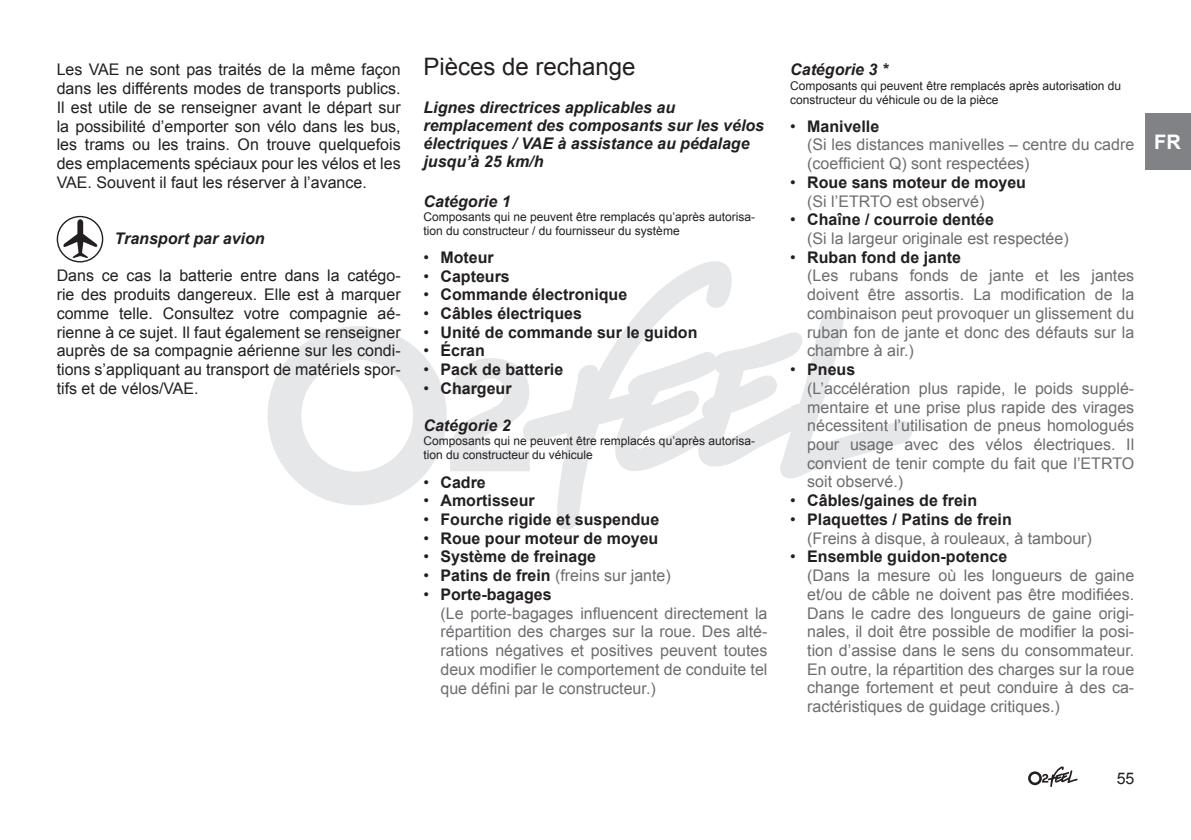
<style>
.page{position:relative;width:1191px;height:840px;background:#fff}
.page>*{position:absolute;margin:0;border:0;box-sizing:border-box;transform-origin:0 0}
.t1{font:24px "Arial";color:#231f20}
.t2{font:700 20px "Arial";color:#fff}
.t3{font:16px/18.8px "Arial";color:#6c6d70}
.t4{font:16px/18.8px "Arial";color:#231f20;text-align:justify}
.t5{font:700 16px/18.8px "Arial";color:#231f20}
.t6{font:italic 700 16px/18px "Arial";color:#231f20}
.t7{font:12px/14px "Arial";color:#231f20}
.s1{font-weight:400}
.s2{color:#231f20}
.s3{font-weight:700;color:#231f20}
.s4{font-weight:400;color:#6c6d70}
</style>
<div class="page">
<svg style="left:530px;top:261px;width:382px;height:268px"></svg>
<svg style="left:267px;top:326px;width:263px;height:179px"></svg>
<svg style="left:1028px;top:766px;width:50px;height:20px"></svg>
<div style="left:1145px;top:113px;width:46px;height:57px;background:#808285"></div>
<svg style="left:57px;top:216px;width:46px;height:45px"></svg>
<svg style="left:63px;top:219px;width:35px;height:39px"></svg>
<div style="left:57px;top:216px;width:46px;height:46px;border:1px solid #231f20;border-radius:50%"></div>
<p class="t4" style="left:57px;top:61px;width:345px">Les VAE ne sont pas traités de la même façon dans les différents modes de transports publics.<br>Il est utile de se renseigner avant le départ sur la possibilité d’emporter son vélo dans les bus, les trams ou les trains. On trouve quelquefois des emplacements spéciaux pour les vélos et les VAE. Souvent il faut les réserver à l’avance.</p>
<p class="t6" style="left:115px;top:230px;width:151px">Transport par avion</p>
<p class="t4" style="left:57px;top:266px;width:345px">Dans ce cas la batterie entre dans la catégo&shy;rie des produits dangereux. Elle est à marquer comme telle. Consultez votre compagnie aé&shy;rienne à ce sujet. Il faut également se renseigner auprès de sa compagnie aérienne sur les condi&shy;tions s’appliquant au transport de matériels spor&shy;tifs et de vélos/VAE.</p>
<h1 class="t1" style="left:423px;top:51px;width:214px">Pièces de rechange</h1>
<p class="t6" style="left:423px;top:99px;width:342px">Lignes directrices applicables au remplacement des composants sur les vélos électriques / VAE à assistance au pédalage jusqu’à 25 km/h</p>
<p class="t6" style="left:423px;top:192px;width:89px">Catégorie 1</p>
<p class="t7" style="left:423px;top:209px;width:333px">Composants qui ne peuvent être remplacés qu’après autorisa&shy;tion du constructeur / du fournisseur du système</p>
<p class="t5" style="left:423px;top:248px;width:72px"><span class="s1">•</span> Moteur</p>
<p class="t5" style="left:423px;top:267px;width:88px"><span class="s1">•</span> Capteurs</p>
<p class="t5" style="left:423px;top:285px;width:205px"><span class="s1">•</span> Commande électronique</p>
<p class="t5" style="left:423px;top:304px;width:160px"><span class="s1">•</span> Câbles électriques</p>
<p class="t5" style="left:423px;top:323px;width:275px"><span class="s1">•</span> Unité de commande sur le guidon</p>
<p class="t5" style="left:423px;top:342px;width:63px"><span class="s1">•</span> Écran</p>
<p class="t5" style="left:423px;top:360px;width:141px"><span class="s1">•</span> Pack de batterie</p>
<p class="t5" style="left:423px;top:379px;width:90px"><span class="s1">•</span> Chargeur</p>
<p class="t6" style="left:423px;top:417px;width:89px">Catégorie 2</p>
<p class="t7" style="left:423px;top:434px;width:333px">Composants qui ne peuvent être remplacés qu’après autorisa&shy;tion du constructeur du véhicule</p>
<p class="t5" style="left:423px;top:473px;width:64px"><span class="s1">•</span> Cadre</p>
<p class="t5" style="left:423px;top:491px;width:113px"><span class="s1">•</span> Amortisseur</p>
<p class="t5" style="left:423px;top:510px;width:237px"><span class="s1">•</span> Fourche rigide et suspendue</p>
<p class="t5" style="left:423px;top:529px;width:236px"><span class="s1">•</span> Roue pour moteur de moyeu</p>
<p class="t5" style="left:423px;top:547px;width:174px"><span class="s1">•</span> Système de freinage</p>
<p class="t3" style="left:423px;top:566px;width:249px"><span class="s2">•</span> <span class="s3">Patins de frein</span> (freins sur jante)</p>
<p class="t3" style="left:440px;top:584px;width:328px;text-indent:-17px"><span class="s2">•</span> <span class="s3">Porte-bagages<br></span>(Le porte-bagages influencent directement la répartition des charges sur la roue. Des alté&shy;rations négatives et positives peuvent toutes deux modifier le comportement de conduite tel que défini par le constructeur.)</p>
<p class="t6" style="left:790px;top:61px;width:99px">Catégorie 3 *</p>
<p class="t7" style="left:790px;top:78px;width:332px">Composants qui peuvent être remplacés après autorisation du constructeur du véhicule ou de la pièce</p>
<p class="t3" style="left:807px;top:117px;width:328px;text-indent:-17px"><span class="s2">•</span> <span class="s3">Manivelle<br></span>(Si les distances manivelles – centre du cadre (coefficient Q) sont respectées)</p>
<p class="t5" style="left:807px;top:173px;width:220px;text-indent:-17px"><span class="s1">•</span> Roue sans moteur de moyeu <span class="s4">(Si l’ETRTO est observé)</span></p>
<p class="t3" style="left:807px;top:210px;width:263px;text-indent:-17px"><span class="s2">•</span> <span class="s3">Chaîne / courroie dentée<br></span>(Si la largeur originale est respectée)</p>
<p class="t3" style="left:807px;top:248px;width:328px;text-indent:-17px"><span class="s2">•</span> <span class="s3">Ruban fond de jante<br></span>(Les rubans fonds de jante et les jantes doivent être assortis. La modification de la combinaison peut provoquer un glissement du ruban fon de jante et donc des défauts sur la chambre à air.)</p>
<p class="t3" style="left:807px;top:360px;width:328px;text-indent:-17px"><span class="s2">•</span> <span class="s3">Pneus<br></span>(L’accélération plus rapide, le poids supplé&shy;mentaire et une prise plus rapide des virages nécessitent l’utilisation de pneus homologués pour usage avec des vélos électriques. Il convient de tenir compte du fait que l’ETRTO soit observé.)</p>
<p class="t5" style="left:790px;top:491px;width:188px"><span class="s1">•</span> Câbles/gaines de frein</p>
<p class="t3" style="left:807px;top:509px;width:286px;text-indent:-17px"><span class="s2">•</span> <span class="s3">Plaquettes / Patins de frein<br></span>(Freins à disque, à rouleaux, à tambour)</p>
<p class="t3" style="left:807px;top:547px;width:328px;text-indent:-17px"><span class="s2">•</span> <span class="s3">Ensemble guidon-potence<br></span>(Dans la mesure où les longueurs de gaine et/ou de câble ne doivent pas être modifiées.<br>Dans le cadre des longueurs de gaine origi&shy;nales, il doit être possible de modifier la posi&shy;tion d’assise dans le sens du consommateur.<br>En outre, la répartition des charges sur la roue change fortement et peut conduire à des ca&shy;ractéristiques de guidage critiques.)</p>
<p class="t2" style="left:1154px;top:129px;width:28px">FR</p>
<p class="t4" style="left:1116px;top:768px;width:19px">55</p>
</div>
